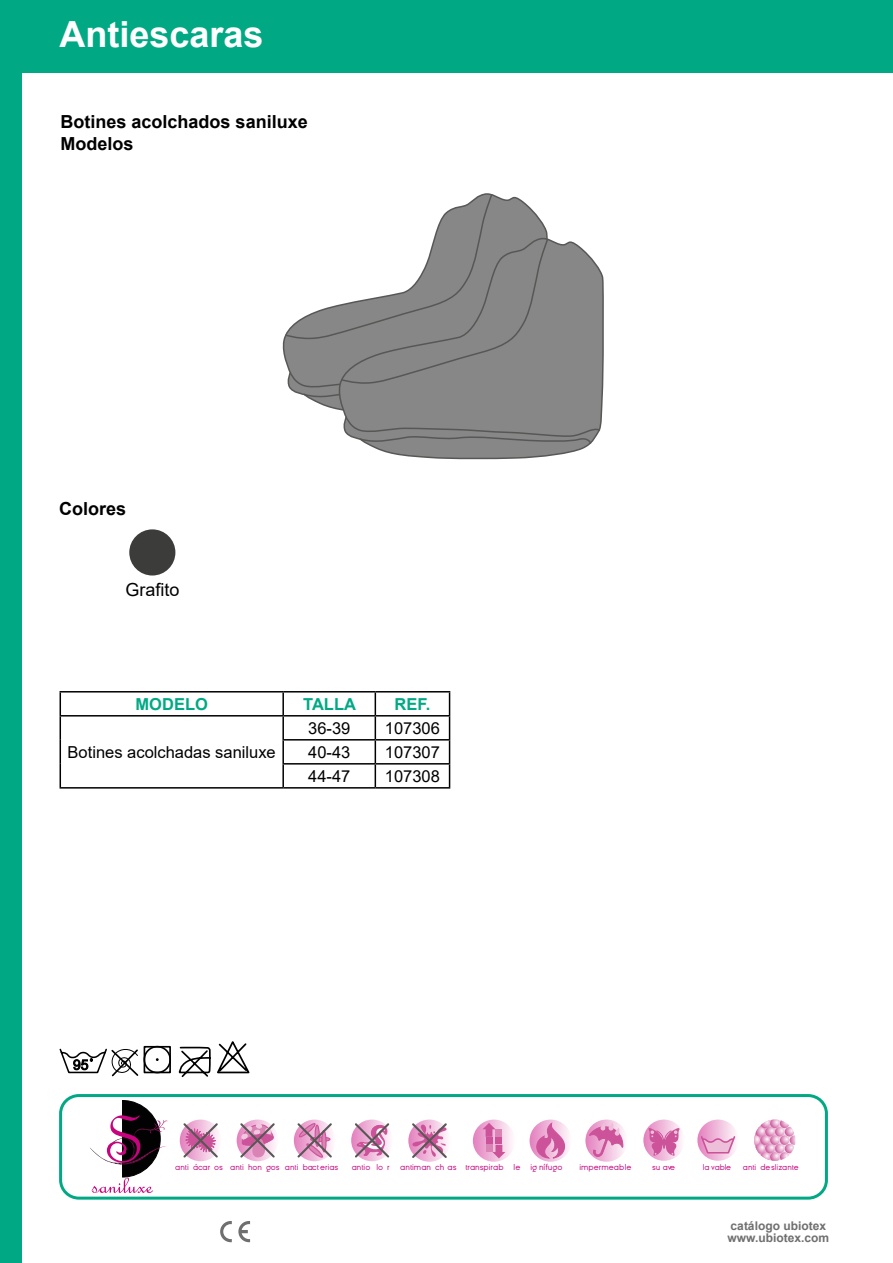
<style>
.page{position:relative;width:893px;height:1263px;background:#fff}
.page>*{position:absolute;margin:0;border:0;box-sizing:border-box;transform-origin:0 0}
.t1{font:700 36px "Arial";color:#fff}
.t2{font:700 18px/21.6px "Arial";color:#000}
.t3{font:18px "Arial";color:#000}
.t4{font:16.5px "Arial";color:#000}
.t5{font:700 16.5px "Arial";color:#00a984}
.t6{font:700 12px/12px "Arial";color:#706f6f}
.t7{font:8.25px "Ginora Sans";color:#c4057e}
.t8{font:8.1px "Ginora Sans";color:#c4057e}
</style>
<div class="page">
<div style="left:0;top:0;width:893px;height:72px;background:#00a984"></div>
<svg style="left:220px;top:1221px;width:12px;height:21px"></svg>
<svg style="left:238px;top:1221px;width:12px;height:21px"></svg>
<div style="left:59px;top:1094px;width:769px;height:105px;border:3px solid #00a984;border-radius:18px"></div>
<div style="left:0;top:0;width:21px;height:1263px;background:#00a984"></div>
<svg style="left:179px;top:1119px;width:40px;height:41px"></svg>
<svg style="left:237px;top:1119px;width:41px;height:42px"></svg>
<svg style="left:240px;top:1123px;width:35px;height:35px"></svg>
<svg style="left:294px;top:1119px;width:42px;height:42px"></svg>
<svg style="left:297px;top:1121px;width:35px;height:38px"></svg>
<svg style="left:351px;top:1119px;width:42px;height:42px"></svg>
<svg style="left:355px;top:1123px;width:34px;height:34px"></svg>
<svg style="left:408px;top:1119px;width:42px;height:43px"></svg>
<svg style="left:411px;top:1123px;width:36px;height:35px"></svg>
<svg style="left:473px;top:1119px;width:42px;height:43px"></svg>
<svg style="left:492px;top:1145px;width:13px;height:13px"></svg>
<div style="left:495px;top:1129px;width:7px;height:8px;background:#da83b5"></div>
<div style="left:495px;top:1137px;width:7px;height:7px;background:#cc5299"></div>
<div style="left:486px;top:1145px;width:6px;height:7px;background:#da83b5"></div>
<svg style="left:482px;top:1123px;width:13px;height:14px"></svg>
<div style="left:486px;top:1137px;width:6px;height:7px;background:#cc5299"></div>
<svg style="left:530px;top:1119px;width:42px;height:43px"></svg>
<svg style="left:536px;top:1123px;width:29px;height:35px"></svg>
<svg style="left:585px;top:1119px;width:43px;height:43px"></svg>
<svg style="left:589px;top:1122px;width:34px;height:35px"></svg>
<svg style="left:643px;top:1119px;width:42px;height:42px"></svg>
<svg style="left:648px;top:1128px;width:32px;height:28px"></svg>
<svg style="left:697px;top:1119px;width:42px;height:42px"></svg>
<svg style="left:701px;top:1136px;width:34px;height:17px"></svg>
<svg style="left:754px;top:1119px;width:41px;height:42px"></svg>
<svg style="left:90px;top:1100px;width:78px;height:93px"></svg>
<svg style="left:59px;top:1041px;width:191px;height:36px"></svg>
<svg style="left:284px;top:193px;width:261px;height:207px"></svg>
<svg style="left:337px;top:235px;width:267px;height:225px"></svg>
<svg style="left:340px;top:238px;width:261px;height:206px;background:#919191"></svg>
<hr style="left:60px;top:691px;width:223px;height:1px;background:#000">
<hr style="left:283px;top:691px;width:92px;height:1px;background:#000">
<hr style="left:282px;top:692px;width:2px;height:23px;background:#000">
<hr style="left:375px;top:691px;width:75px;height:1px;background:#000">
<hr style="left:60px;top:715px;width:223px;height:1px;background:#000">
<hr style="left:283px;top:715px;width:92px;height:1px;background:#000">
<hr style="left:282px;top:716px;width:2px;height:23px;background:#000">
<hr style="left:375px;top:715px;width:75px;height:1px;background:#000">
<hr style="left:282px;top:739px;width:93px;height:1px;background:#000">
<hr style="left:282px;top:740px;width:2px;height:23px;background:#000">
<hr style="left:375px;top:739px;width:75px;height:1px;background:#000">
<svg style="left:60px;top:692px;width:1px;height:95px"></svg>
<hr style="left:282px;top:763px;width:93px;height:1px;background:#000">
<hr style="left:282px;top:764px;width:2px;height:23px;background:#000">
<hr style="left:375px;top:763px;width:75px;height:1px;background:#000">
<svg style="left:375px;top:692px;width:1px;height:95px"></svg>
<svg style="left:449px;top:692px;width:1px;height:95px"></svg>
<hr style="left:60px;top:787px;width:223px;height:1px;background:#000">
<hr style="left:283px;top:787px;width:92px;height:1px;background:#000">
<hr style="left:375px;top:787px;width:75px;height:1px;background:#000">
<div style="left:129px;top:529px;width:46px;height:46px;background:#3c3c3b;border-radius:50%"></div>
<h1 class="t1" style="left:60px;top:9px;width:206px">Antiescaras</h1>
<h2 class="t2" style="left:61px;top:111px;width:249px">Botines acolchados saniluxe<br>Modelos</h2>
<h2 class="t2" style="left:59px;top:498px;width:69px">Colores</h2>
<h2 class="t3" style="left:125px;top:577px;width:56px">Grafito</h2>
<h3 class="t5" style="left:136px;top:692px;width:74px">MODELO</h3>
<h3 class="t5" style="left:303px;top:692px;width:54px">TALLA</h3>
<h3 class="t5" style="left:395px;top:692px;width:37px">REF.</h3>
<h3 class="t4" style="left:68px;top:741px;width:210px">Botines acolchadas saniluxe</h3>
<h3 class="t4" style="left:308px;top:717px;width:44px">36-39</h3>
<h3 class="t4" style="left:385px;top:717px;width:57px">107306</h3>
<h3 class="t4" style="left:308px;top:741px;width:44px">40-43</h3>
<h3 class="t4" style="left:385px;top:741px;width:57px">107307</h3>
<h3 class="t4" style="left:308px;top:765px;width:44px">44-47</h3>
<h3 class="t4" style="left:385px;top:765px;width:57px">107308</h3>
<p class="t7" style="left:175px;top:1162px;width:165px">anti ácar os anti hon gos anti bacterias</p>
<p class="t7" style="left:352px;top:1162px;width:40px">antio lo r</p>
<p class="t7" style="left:400px;top:1162px;width:164px">antiman ch as transpirab le ig nífugo</p>
<p class="t7" style="left:579px;top:1162px;width:54px">impermeable</p>
<p class="t8" style="left:652px;top:1163px;width:25px">su ave</p>
<p class="t8" style="left:703px;top:1163px;width:30px">la vable</p>
<p class="t8" style="left:743px;top:1163px;width:57px">anti deslizante</p>
<h3 class="t6" style="left:727px;top:1220px;width:103px">catálogo ubiotex www.ubiotex.com</h3>
</div>
